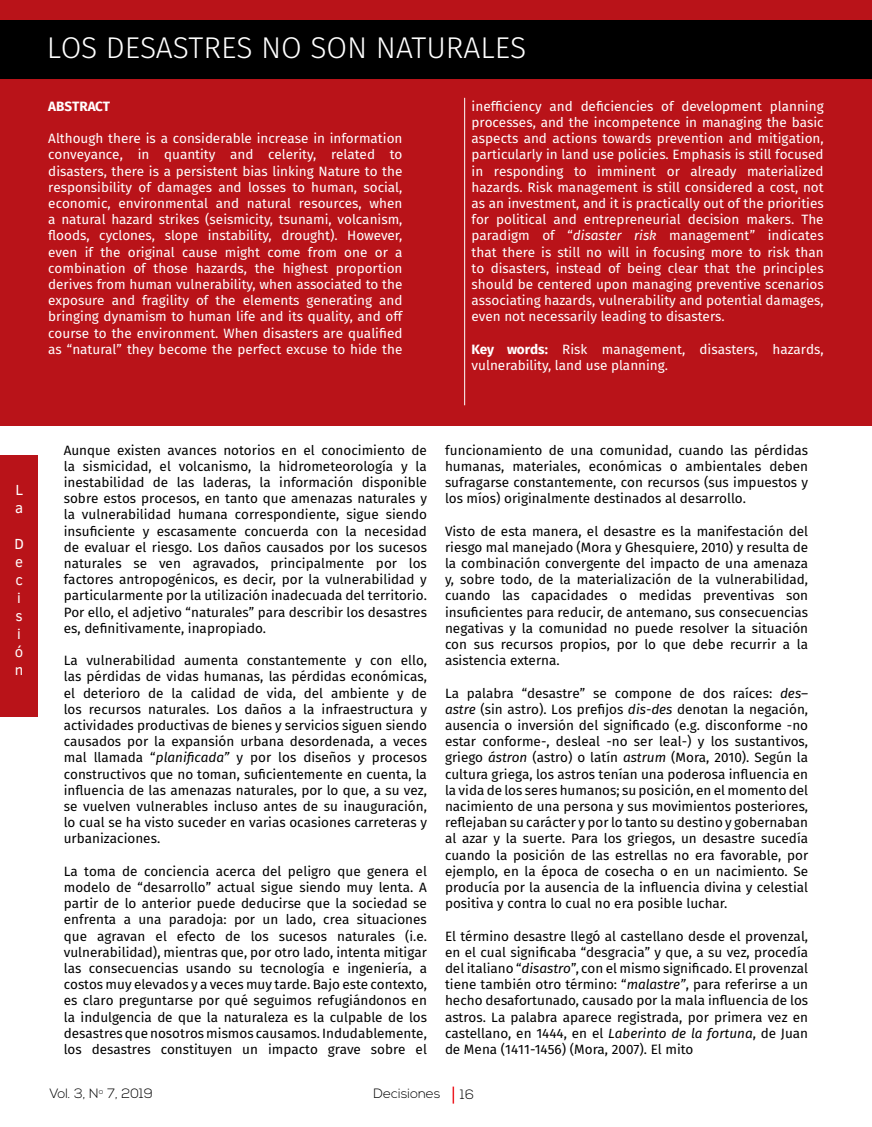
<style>
.page{position:relative;width:872px;height:1127px;background:#fff}
.page>*{position:absolute;margin:0;border:0;box-sizing:border-box;transform-origin:0 0}
.t1{font:300 30px "Fira Sans";color:#fff}
.t2{font:15px/18px "Clear Sans";color:#fff}
.t3{font:13.5px/16.2px "Fira Sans";color:#000;text-align:justify}
.t4{font:13.5px/16.2px "Fira Sans";color:#fff;text-align:justify}
.t5{font:300 13.5px "Nexa";color:#000}
.t6{font:700 13.5px "Fira Sans";color:#fff}
.s1{font-style:italic}
.s2{font-weight:700}
</style>
<div class="page">
<div style="left:0;top:455px;width:38px;height:261px;background:#b91319"></div>
<svg style="left:452px;top:1086px;width:2px;height:17px"></svg>
<div style="left:0;top:0;width:872px;height:425px;background:#b91319"></div>
<div style="left:0;top:20px;width:872px;height:59px;background:#000"></div>
<hr style="left:464px;top:98px;width:1px;height:307px;background:#fff">
<h1 class="t1" style="left:47px;top:27px;width:481px">LOS DESASTRES NO SON NATURALES</h1>
<p class="t6" style="left:48px;top:97px;width:63px">ABSTRACT</p>
<p class="t4" style="left:48px;top:131px;width:356px">Although there is a considerable increase in information conveyance, in quantity and celerity, related to disasters, there is a persistent bias linking Nature to the responsibility of damages and losses to human, social, economic, environmental and natural resources, when a natural hazard strikes (seismicity, tsunami, volcanism, floods, cyclones, slope instability, drought). However, even if the original cause might come from one or a combination of those hazards, the highest proportion derives from human vulnerability, when associated to the exposure and fragility of the elements generating and bringing dynamism to human life and its quality, and off course to the environment. When disasters are qualified as “natural” they become the perfect excuse to hide the</p>
<p class="t4" style="left:471px;top:99px;width:354px">inefficiency and deficiencies of development planning processes, and the incompetence in managing the basic aspects and actions towards prevention and mitigation, particularly in land use policies. Emphasis is still focused in responding to imminent or already materialized hazards. Risk management is still considered a cost, not as an investment, and it is practically out of the priorities for political and entrepreneurial decision makers. The paradigm of “<span class="s1">disaster risk</span> management” indicates that there is still no will in focusing more to risk than to disasters, instead of being clear that the principles should be centered upon managing preventive scenarios associating hazards, vulnerability and potential damages, even not necessarily leading to disasters.</p>
<p class="t4" style="left:471px;top:342px;width:353px"><span class="s2">Key words:</span> Risk management, disasters, hazards, vulnerability, land use planning.</p>
<p class="t2" style="left:15px;top:480px;width:10px">L a</p>
<p class="t2" style="left:14px;top:534px;width:11px">D e c i s i ó n</p>
<p class="t3" style="left:64px;top:443px;width:365px">Aunque existen avances notorios en el conocimiento de la sismicidad, el volcanismo, la hidrometeorología y la inestabilidad de las laderas, la información disponible sobre estos procesos, en tanto que amenazas naturales y la vulnerabilidad humana correspondiente, sigue siendo insuficiente y escasamente concuerda con la necesidad de evaluar el riesgo. Los daños causados por los sucesos naturales se ven agravados, principalmente por los factores antropogénicos, es decir, por la vulnerabilidad y particularmente por la utilización inadecuada del territorio.<br>Por ello, el adjetivo “naturales” para describir los desastres es, definitivamente, inapropiado.</p>
<p class="t3" style="left:64px;top:653px;width:365px">La vulnerabilidad aumenta constantemente y con ello, las pérdidas de vidas humanas, las pérdidas económicas, el deterioro de la calidad de vida, del ambiente y de los recursos naturales. Los daños a la infraestructura y actividades productivas de bienes y servicios siguen siendo causados por la expansión urbana desordenada, a veces mal llamada “<span class="s1">planificada”</span> y por los diseños y procesos constructivos que no toman, suficientemente en cuenta, la influencia de las amenazas naturales, por lo que, a su vez, se vuelven vulnerables incluso antes de su inauguración, lo cual se ha visto suceder en varias ocasiones carreteras y urbanizaciones.</p>
<p class="t3" style="left:64px;top:864px;width:365px">La toma de conciencia acerca del peligro que genera el modelo de “desarrollo” actual sigue siendo muy lenta. A partir de lo anterior puede deducirse que la sociedad se enfrenta a una paradoja: por un lado, crea situaciones que agravan el efecto de los sucesos naturales (i.e. vulnerabilidad), mientras que, por otro lado, intenta mitigar las consecuencias usando su tecnología e ingeniería, a costos muy elevados y a veces muy tarde. Bajo este contexto, es claro preguntarse por qué seguimos refugiándonos en la indulgencia de que la naturaleza es la culpable de los desastres que nosotros mismos causamos. Indudablemente, los desastres constituyen un impacto grave sobre el</p>
<p class="t3" style="left:445px;top:443px;width:365px">funcionamiento de una comunidad, cuando las pérdidas humanas, materiales, económicas o ambientales deben sufragarse constantemente, con recursos (sus impuestos y los míos) originalmente destinados al desarrollo.</p>
<p class="t3" style="left:445px;top:524px;width:365px">Visto de esta manera, el desastre es la manifestación del riesgo mal manejado (Mora y Ghesquiere, 2010) y resulta de la combinación convergente del impacto de una amenaza y, sobre todo, de la materialización de la vulnerabilidad, cuando las capacidades o medidas preventivas son insuficientes para reducir, de antemano, sus consecuencias negativas y la comunidad no puede resolver la situación con sus recursos propios, por lo que debe recurrir a la asistencia externa.</p>
<p class="t3" style="left:445px;top:686px;width:365px">La palabra “desastre” se compone de dos raíces: <span class="s1">des– astre</span> (sin astro). Los prefijos <span class="s1">dis-des</span> denotan la negación, ausencia o inversión del significado (e.g. disconforme -no estar conforme-, desleal -no ser leal-) y los sustantivos, griego <span class="s1">ástron</span> (astro) o latín <span class="s1">astrum</span> (Mora, 2010). Según la cultura griega, los astros tenían una poderosa influencia en la vida de los seres humanos; su posición, en el momento del nacimiento de una persona y sus movimientos posteriores, reflejaban su carácter y por lo tanto su destino y gobernaban al azar y la suerte. Para los griegos, un desastre sucedía cuando la posición de las estrellas no era favorable, por ejemplo, en la época de cosecha o en un nacimiento. Se producía por la ausencia de la influencia divina y celestial positiva y contra lo cual no era posible luchar.</p>
<p class="t3" style="left:445px;top:929px;width:365px">El término desastre llegó al castellano desde el provenzal, en el cual significaba “desgracia” y que, a su vez, procedía del italiano “<span class="s1">disastro</span>”, con el mismo significado. El provenzal tiene también otro término: “<span class="s1">malastre”</span>, para referirse a un hecho desafortunado, causado por la mala influencia de los astros. La palabra aparece registrada, por primera vez en castellano, en 1444, en el <span class="s1">Laberinto de la fortuna</span>, de Juan de Mena (1411-1456) (Mora, 2007). El mito</p>
<p class="t5" style="left:50px;top:1086px;width:105px">Vol. 3, N<sup>o</sup> 7, 2019</p>
<p class="t5" style="left:373px;top:1086px;width:69px">Decisiones</p>
<p class="t5" style="left:460px;top:1086px;width:15px">16</p>
</div>
